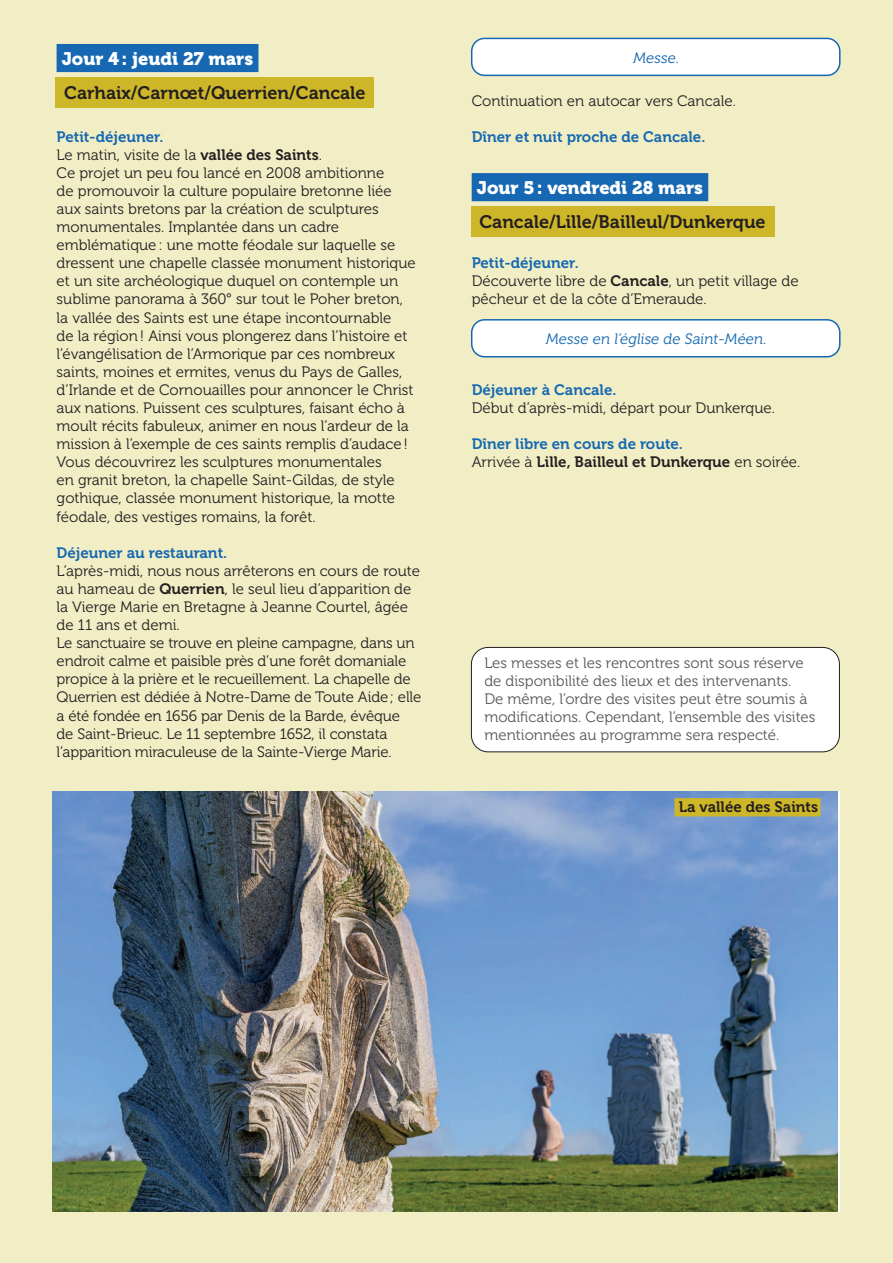
<style>
.page{position:relative;width:893px;height:1263px;background:#f1eec6}
.page>*{position:absolute;margin:0;border:0;box-sizing:border-box;transform-origin:0 0}
.t1{font:18.15px "Museo 700";color:#231f20}
.t2{font:18.15px "Museo 900";color:#fff}
.t3{font:15px/18.1px "Museo 300";color:#231f20}
.t4{font:15px/18.1px "Museo 300";color:#57585a}
.t5{font:15px/18.1px "Museo 700";color:#1568b1}
.t6{font:15px "Museo 300";color:#1568b1}
.t7{font:15px "Museo 700";color:#231f20}
.s1{font-family:"Museo 700"}
.s2{font-family:"Museo 300";color:#231f20}
.s3{color:#231f20}
</style>
<div class="page">
<div style="left:57px;top:44px;width:201px;height:28px;border:6px solid #1568b1"></div>
<div style="left:62px;top:46px;width:191px;height:23px;background:#1568b1"></div>
<div style="left:56px;top:77px;width:318px;height:31px;background:#ceb629"></div>
<div style="left:472px;top:38px;width:368px;height:37px;background:#fff;border-radius:13px"></div>
<div style="left:471px;top:38px;width:369px;height:38px;border:2px solid #1568b1;border-radius:13px"></div>
<div style="left:472px;top:173px;width:236px;height:28px;border:6px solid #1568b1"></div>
<div style="left:477px;top:176px;width:226px;height:22px;background:#1568b1"></div>
<div style="left:471px;top:206px;width:303px;height:31px;background:#ceb629"></div>
<div style="left:472px;top:319px;width:368px;height:37px;background:#fff;border-radius:13px"></div>
<div style="left:471px;top:319px;width:369px;height:38px;border:2px solid #1568b1;border-radius:13px"></div>
<div style="left:471px;top:647px;width:368px;height:105px;background:#fff;border-radius:17px"></div>
<div style="left:471px;top:647px;width:369px;height:105px;border:1px solid #231f20;border-radius:17px"></div>
<img style="left:53px;top:792px;width:784px;height:420px">
<div style="left:674px;top:798px;width:146px;height:18px;background:#ceb629"></div>
<p class="t2" style="left:62px;top:48px;width:193px">Jour 4 : jeudi 27 mars</p>
<p class="t1" style="left:64px;top:83px;width:303px">Carhaix/Carnœt/Querrien/Cancale</p>
<p class="t5" style="left:57px;top:128px;width:108px">Petit-déjeuner.</p>
<p class="t3" style="left:57px;top:146px;width:361px">Le matin, visite de la <span class="s1">vallée des Saints</span>.<br>Ce projet un peu fou lancé en 2008 ambitionne<br>de promouvoir la culture populaire bretonne liée aux saints bretons par la création de sculptures monumentales. Implantée dans un cadre emblématique : une motte féodale sur laquelle se dressent une chapelle classée monument historique et un site archéologique duquel on contemple un sublime panorama à 360° sur tout le Poher breton, la vallée des Saints est une étape incontournable<br>de la région ! Ainsi vous plongerez dans l’histoire et l’évangélisation de l’Armorique par ces nombreux saints, moines et ermites, venus du Pays de Galles, d’Irlande et de Cornouailles pour annoncer le Christ aux nations. Puissent ces sculptures, faisant écho à moult récits fabuleux, animer en nous l’ardeur de la mission à l’exemple de ces saints remplis d’audace !<br>Vous découvrirez les sculptures monumentales<br>en granit breton, la chapelle Saint-Gildas, de style gothique, classée monument historique, la motte féodale, des vestiges romains, la forêt.</p>
<p class="t5" style="left:57px;top:544px;width:172px">Déjeuner au restaurant.</p>
<p class="t3" style="left:57px;top:562px;width:366px">L’après-midi, nous nous arrêterons en cours de route au hameau de <span class="s1">Querrien</span>, le seul lieu d’apparition de la Vierge Marie en Bretagne à Jeanne Courtel, âgée de 11 ans et demi.<br>Le sanctuaire se trouve en pleine campagne, dans un endroit calme et paisible près d’une forêt domaniale propice à la prière et le recueillement. La chapelle de Querrien est dédiée à Notre-Dame de Toute Aide; elle a été fondée en 1656 par Denis de la Barde, évêque<br>de Saint-Brieuc. Le 11 septembre 1652, il constata l’apparition miraculeuse de la Sainte-Vierge Marie.</p>
<p class="t6" style="left:633px;top:49px;width:50px">Messe.</p>
<p class="t3" style="left:472px;top:92px;width:266px">Continuation en autocar vers Cancale.</p>
<p class="t5" style="left:472px;top:128px;width:235px">Dîner et nuit proche de Cancale.</p>
<p class="t2" style="left:477px;top:177px;width:228px">Jour 5 : vendredi 28 mars</p>
<p class="t1" style="left:479px;top:212px;width:288px">Cancale/Lille/Bailleul/Dunkerque</p>
<p class="t5" style="left:472px;top:254px;width:108px">Petit-déjeuner.</p>
<p class="t3" style="left:472px;top:272px;width:328px">Découverte libre de <span class="s1">Cancale</span>, un petit village de pêcheur et de la côte d’Emeraude.</p>
<p class="t6" style="left:546px;top:331px;width:224px">Messe en l’église de Saint-Méen.</p>
<p class="t5" style="left:472px;top:381px;width:146px">Déjeuner à Cancale.</p>
<p class="t3" style="left:472px;top:399px;width:305px">Début d’après-midi, départ pour Dunkerque.</p>
<p class="t5" style="left:472px;top:435px;width:330px">Dîner libre en cours de route.<br><span class="s2">Arrivée à</span> <span class="s3">Lille, Bailleul et Dunkerque</span> <span class="s2">en soirée.</span></p>
<p class="t4" style="left:484px;top:654px;width:333px">Les messes et les rencontres sont sous réserve de disponibilité des lieux et des intervenants.<br>De même, l’ordre des visites peut être soumis à modifications. Cependant, l’ensemble des visites mentionnées au programme sera respecté.</p>
<p class="t7" style="left:679px;top:799px;width:141px">La vallée des Saints</p>
</div>
